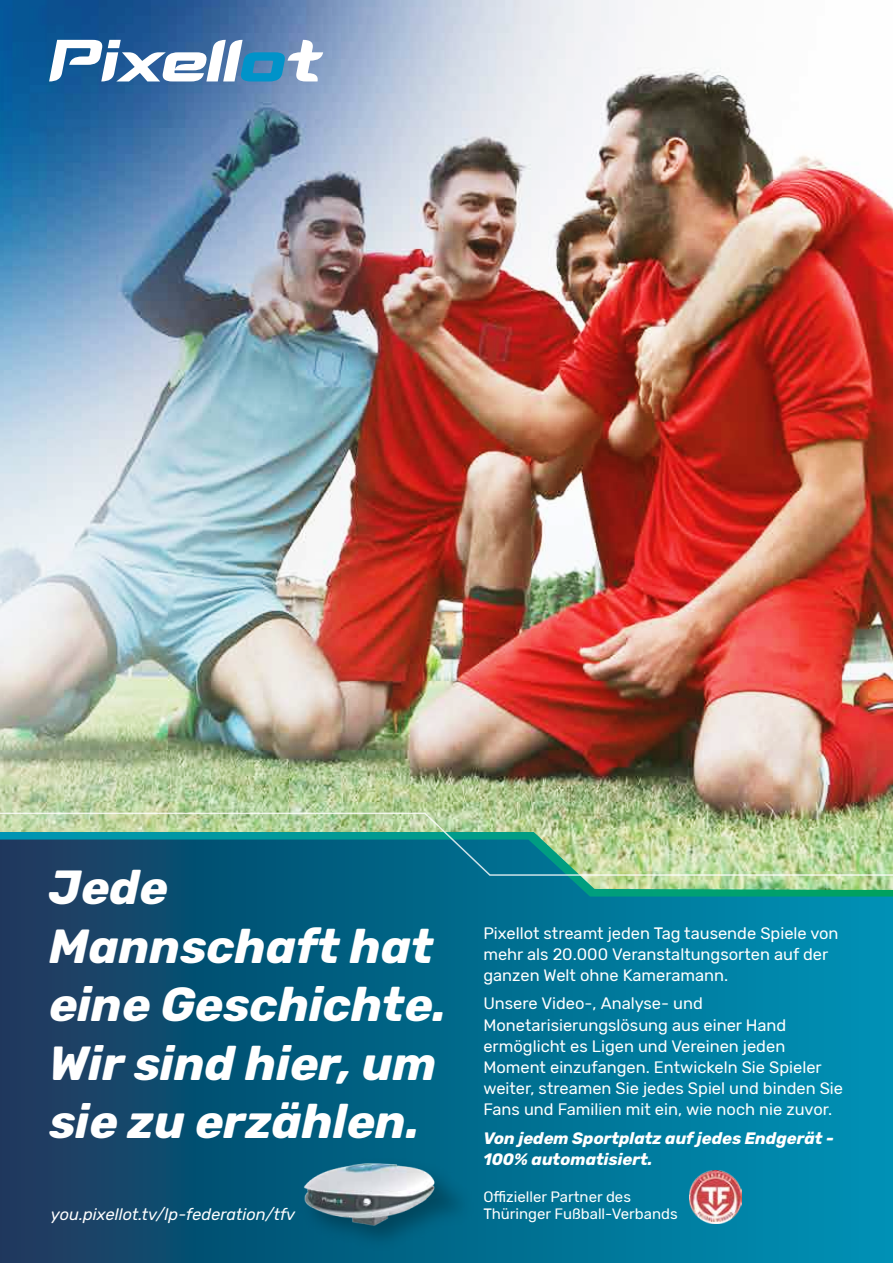
<style>
.page{position:relative;width:893px;height:1263px;background:#fff}
.page>*{position:absolute;margin:0;border:0;box-sizing:border-box;transform-origin:0 0}
.t1{font:italic 700 47.7px/58.7px "Rubik";color:#fff}
.t2{font:16.5px/21.1px "Rubik";color:#fff}
.t3{font:italic 700 16.5px/21.1px "Rubik";color:#fff}
.t4{font:italic 16.5px "Rubik";color:#fff}
.t5{font:15px/16.8px "Rubik";color:#fff}
</style>
<div class="page">
<svg style="left:0;top:896px;width:893px;height:367px;background:#05678a"></svg>
<img style="left:0;top:0;width:893px;height:890px">
<svg style="left:0;top:813px;width:893px;height:63px;background:#6ca18e"></svg>
<img style="left:690px;top:1170px;width:51px;height:53px">
<svg style="left:49px;top:40px;width:274px;height:41px"></svg>
<img style="left:292px;top:1150px;width:191px;height:108px">
<img style="left:286px;top:1138px;width:163px;height:116px">
<h1 class="t1" style="left:49px;top:859px;width:399px">Jede<br>Mannschaft hat eine Geschichte.<br>Wir sind hier, um sie zu erzählen.</h1>
<p class="t4" style="left:51px;top:1205px;width:246px">you.pixellot.tv/lp-federation/tfv</p>
<p class="t2" style="left:483px;top:923px;width:357px">Pixellot streamt jeden Tag tausende Spiele von mehr als 20.000 Veranstaltungsorten auf der ganzen Welt ohne Kameramann.</p>
<p class="t2" style="left:483px;top:993px;width:361px">Unsere Video-, Analyse- und Monetarisierungslösung aus einer Hand ermöglicht es Ligen und Vereinen jeden Moment einzufangen. Entwickeln Sie Spieler weiter, streamen Sie jedes Spiel und binden Sie Fans und Familien mit ein, wie noch nie zuvor.</p>
<p class="t3" style="left:483px;top:1128px;width:352px">Von jedem Sportplatz auf jedes Endgerät -<br>100% automatisiert.</p>
<p class="t5" style="left:483px;top:1189px;width:196px">Offizieller Partner des<br>Thüringer Fußball-Verbands</p>
</div>
